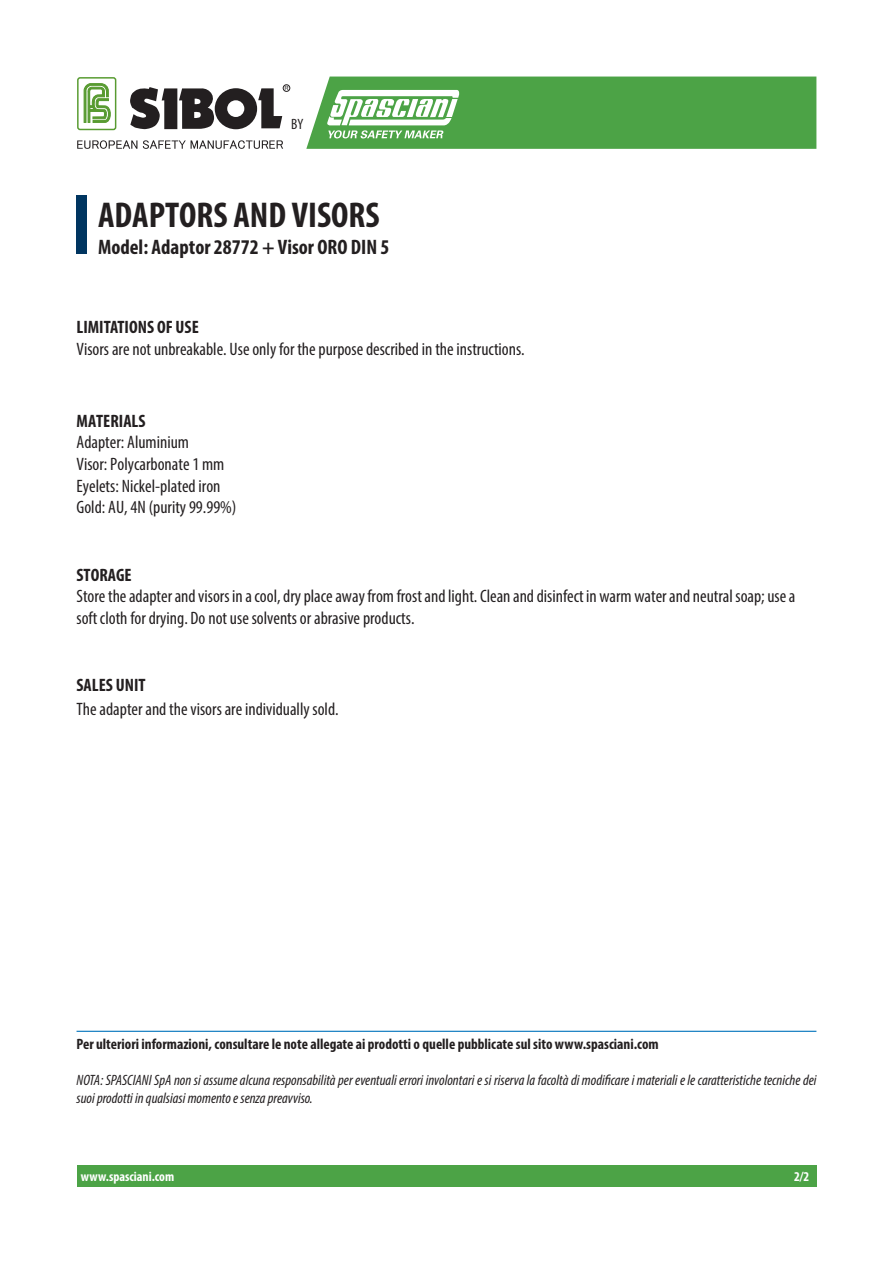
<style>
.page{position:relative;width:893px;height:1263px;background:#fff}
.page>*{position:absolute;margin:0;border:0;box-sizing:border-box;transform-origin:0 0}
.Titolo{font:700 condensed 36px "Myriad Pro";color:#231f20}
.Titolo-2{font:700 condensed 21px "Myriad Pro";color:#231f20}
.Capitolo{font:condensed 18px/21.6px "Myriad Pro";color:#231f20}
.Nota{font:italic condensed 15px/18px "Myriad Pro";color:#231f20}
.Nota_evidente{font:700 condensed 15px "Myriad Pro";color:#231f20}
.t1{font:condensed 15px "Myriad Pro";color:#231f20}
.t2{font:700 condensed 13.5px "Myriad Pro";color:#fff}
.s1{font-weight:700}
</style>
<div class="page">
<div style="left:77px;top:1165px;width:739px;height:21px;background:#4ca346"></div>
<svg style="left:77px;top:140px;width:60px;height:9px"></svg>
<svg style="left:143px;top:140px;width:140px;height:9px"></svg>
<div style="left:77px;top:77px;width:39px;height:53px;border:1px solid #589b31;border-radius:2px"></div>
<svg style="left:83px;top:83px;width:28px;height:40px"></svg>
<svg style="left:130px;top:87px;width:159px;height:42px"></svg>
<div style="left:283px;top:85px;width:7px;height:6px;border:1px solid #231f20;border-radius:50%"></div>
<svg style="left:306px;top:77px;width:510px;height:72px;background:#61ae5c"></svg>
<div style="left:77px;top:196px;width:10px;height:58px;background:#003560"></div>
<hr style="left:77px;top:1031px;width:739px;height:1px;background:#0073bc">
<p class="t1" style="left:291px;top:115px;width:14px">BY</p>
<p class="Titolo" style="left:98px;top:193px;width:283px">ADAPTORS AND VISORS</p>
<p class="Titolo-2" style="left:98px;top:234px;width:293px">Model: Adaptor 28772 + Visor ORO DIN 5</p>
<p class="Capitolo" style="left:77px;top:316px;width:450px"><span class="s1">LIMITATIONS OF USE<br></span>Visors are not unbreakable. Use only for the purpose described in the instructions.</p>
<p class="Capitolo" style="left:77px;top:410px;width:161px"><span class="s1">MATERIALS<br></span>Adapter: Aluminium<br>Visor: Polycarbonate 1 mm<br>Eyelets: Nickel-plated iron<br>Gold: AU, 4N (purity 99.99%)</p>
<p class="Capitolo" style="left:77px;top:564px;width:720px"><span class="s1">STORAGE<br></span>Store the adapter and visors in a cool, dry place away from frost and light. Clean and disinfect in warm water and neutral soap; use a soft cloth for drying. Do not use solvents or abrasive products.</p>
<p class="Capitolo" style="left:77px;top:673px;width:264px;line-height:24px"><span class="s1">SALES UNIT<br></span>The adapter and the visors are individually sold.</p>
<p class="Nota_evidente" style="left:77px;top:1034px;width:584px">Per ulteriori informazioni, consultare le note allegate ai prodotti o quelle pubblicate sul sito www.spasciani.com</p>
<p class="Nota" style="left:77px;top:1071px;width:741px">NOTA: SPASCIANI SpA non si assume alcuna responsabilità per eventuali errori involontari e si riserva la facoltà di modificare i materiali e le caratteristiche tecniche dei suoi prodotti in qualsiasi momento e senza preavviso.</p>
<p class="t2" style="left:81px;top:1168px;width:95px">www.spasciani.com</p>
<p class="t2" style="left:794px;top:1168px;width:17px">2/2</p>
</div>
